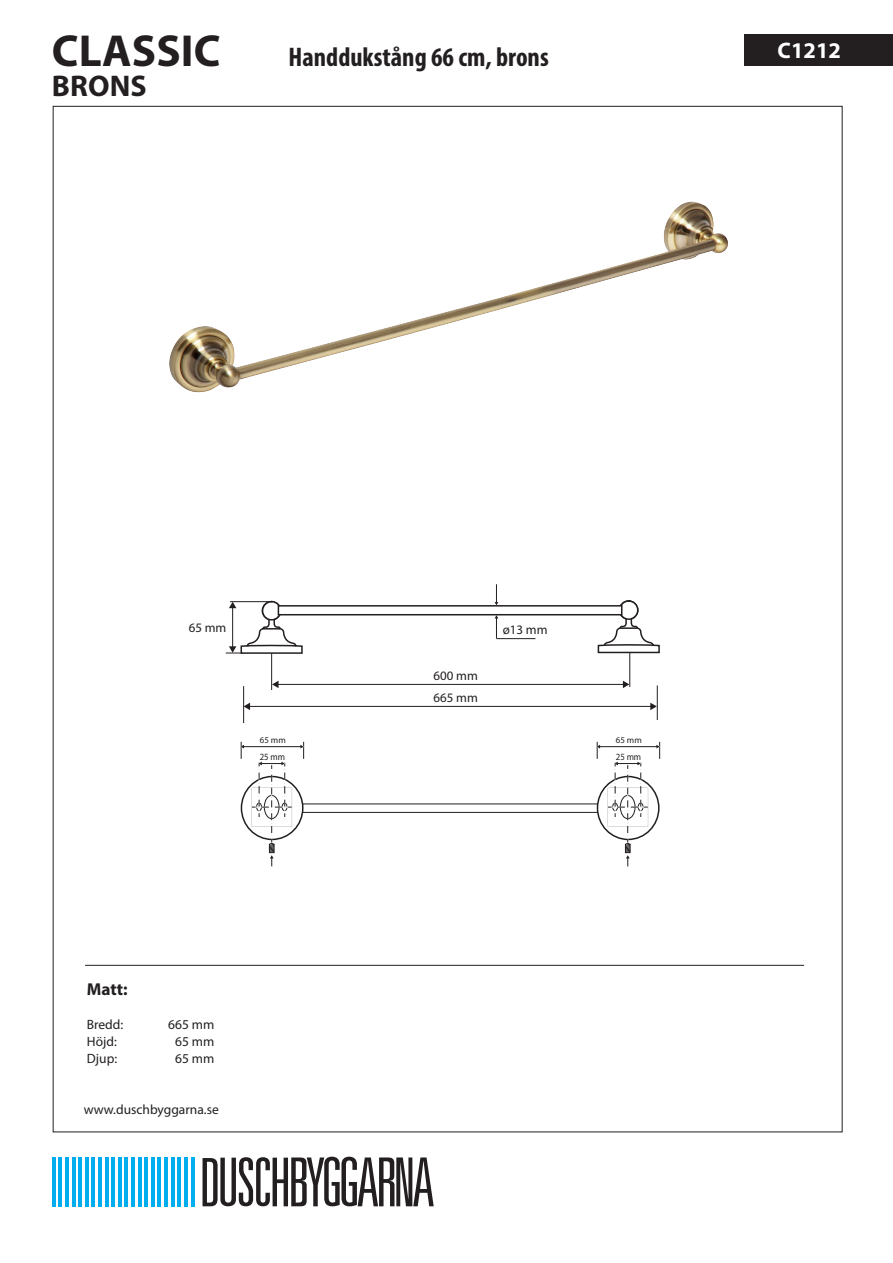
<style>
.page{position:relative;width:893px;height:1263px;background:#fff}
.page>*{position:absolute;margin:0;border:0;box-sizing:border-box;transform-origin:0 0}
.t1{font:700 45px "Myriad Pro";letter-spacing:.005em;color:#231f20}
.t2{font:700 30px "Myriad Pro";letter-spacing:.005em;color:#231f20}
.t3{font:700 condensed 27px "Myriad Pro";color:#231f20}
.t4{font:700 22.5px "Myriad Pro";color:#fff}
.t5{font:700 17.25px "Myriad Pro";color:#231f20}
.t6{font:13.5px "Myriad Pro";color:#231f20}
.t7{font:12.9px/22px "Myriad Pro";color:#231f20}
.t8{font:9.45px "Myriad Pro";color:#231f20;scale:.92 1}
.t9{font:8.85px "Myriad Pro";color:#231f20}
</style>
<div class="page">
<img style="left:169px;top:202px;width:559px;height:190px">
<svg style="left:597px;top:600px;width:63px;height:54px"></svg>
<div style="left:619px;top:601px;width:19px;height:18px;background:#fff;border-radius:50%"></div>
<div style="left:619px;top:600px;width:19px;height:20px;border:2px solid #231f20;border-radius:50%"></div>
<div style="left:278px;top:605px;width:344px;height:10px;background:#fff;border:2px solid #231f20"></div>
<hr style="left:271px;top:653px;width:1px;height:37px;background:#231f20">
<hr style="left:629px;top:652px;width:1px;height:35px;background:#231f20">
<hr style="left:277px;top:684px;width:347px;height:1px;background:#231f20">
<svg style="left:623px;top:681px;width:6px;height:7px"></svg>
<svg style="left:272px;top:681px;width:7px;height:7px"></svg>
<hr style="left:243px;top:686px;width:1px;height:37px;background:#231f20">
<hr style="left:657px;top:685px;width:1px;height:35px;background:#231f20">
<hr style="left:249px;top:706px;width:402px;height:1px;background:#231f20">
<svg style="left:650px;top:703px;width:7px;height:7px"></svg>
<svg style="left:244px;top:703px;width:6px;height:7px"></svg>
<svg style="left:495px;top:584px;width:3px;height:21px"></svg>
<svg style="left:495px;top:615px;width:3px;height:23px"></svg>
<hr style="left:497px;top:638px;width:38px;height:1px;background:#231f20">
<svg style="left:226px;top:600px;width:77px;height:55px"></svg>
<svg style="left:241px;top:776px;width:62px;height:63px"></svg>
<div style="left:241px;top:776px;width:63px;height:64px;border:2px solid #231f20;border-radius:50%"></div>
<hr style="left:243px;top:746px;width:58px;height:1px;background:#231f20">
<svg style="left:241px;top:742px;width:3px;height:17px"></svg>
<svg style="left:300px;top:742px;width:4px;height:17px"></svg>
<svg style="left:252px;top:762px;width:40px;height:104px"></svg>
<svg style="left:597px;top:776px;width:62px;height:63px"></svg>
<div style="left:597px;top:776px;width:63px;height:64px;border:2px solid #231f20;border-radius:50%"></div>
<hr style="left:599px;top:746px;width:58px;height:1px;background:#231f20">
<svg style="left:597px;top:742px;width:3px;height:17px"></svg>
<svg style="left:656px;top:742px;width:4px;height:17px"></svg>
<svg style="left:608px;top:762px;width:40px;height:104px"></svg>
<hr style="left:85px;top:965px;width:719px;height:1px;background:#231f20">
<div style="left:744px;top:34px;width:149px;height:32px;background:#231f20"></div>
<svg style="left:203px;top:1157px;width:231px;height:49px"></svg>
<hr style="left:52px;top:1157px;width:4px;height:49px;background:#00aeef">
<hr style="left:58px;top:1157px;width:4px;height:49px;background:#00aeef">
<hr style="left:65px;top:1157px;width:4px;height:49px;background:#00aeef">
<hr style="left:72px;top:1157px;width:3px;height:49px;background:#00aeef">
<hr style="left:78px;top:1157px;width:4px;height:49px;background:#00aeef">
<hr style="left:85px;top:1157px;width:4px;height:49px;background:#00aeef">
<hr style="left:92px;top:1157px;width:3px;height:49px;background:#00aeef">
<hr style="left:98px;top:1157px;width:4px;height:49px;background:#00aeef">
<hr style="left:105px;top:1157px;width:3px;height:49px;background:#00aeef">
<hr style="left:111px;top:1157px;width:4px;height:49px;background:#00aeef">
<hr style="left:118px;top:1157px;width:4px;height:49px;background:#00aeef">
<hr style="left:125px;top:1157px;width:3px;height:49px;background:#00aeef">
<hr style="left:131px;top:1157px;width:4px;height:49px;background:#00aeef">
<hr style="left:138px;top:1157px;width:3px;height:49px;background:#00aeef">
<hr style="left:144px;top:1157px;width:4px;height:49px;background:#00aeef">
<hr style="left:151px;top:1157px;width:4px;height:49px;background:#00aeef">
<hr style="left:158px;top:1157px;width:3px;height:49px;background:#00aeef">
<hr style="left:164px;top:1157px;width:4px;height:49px;background:#00aeef">
<hr style="left:171px;top:1157px;width:4px;height:49px;background:#00aeef">
<hr style="left:177px;top:1157px;width:4px;height:49px;background:#00aeef">
<hr style="left:184px;top:1157px;width:4px;height:49px;background:#00aeef">
<hr style="left:191px;top:1157px;width:3px;height:49px;background:#00aeef">
<h1 class="t1" style="left:52px;top:21px;width:170px">CLASSIC</h1>
<h2 class="t2" style="left:52px;top:66px;width:96px">BRONS</h2>
<h3 class="t3" style="left:289px;top:40px;width:262px">Handdukstång 66 cm, brons</h3>
<h3 class="t4" style="left:778px;top:36px;width:65px">C1212</h3>
<p class="t7" style="left:189px;top:616px;width:39px">65 mm</p>
<p class="t7" style="left:503px;top:619px;width:46px">ø13 mm</p>
<p class="t9" style="left:260px;top:735px;width:27px">65 mm</p>
<p class="t8" style="left:260px;top:751px;width:29px">25 mm</p>
<p class="t7" style="left:433px;top:664px;width:46px">600 mm<br>665 mm</p>
<p class="t9" style="left:616px;top:735px;width:27px">65 mm</p>
<p class="t8" style="left:616px;top:751px;width:29px">25 mm</p>
<p class="t5" style="left:87px;top:978px;width:42px">Matt:</p>
<p class="t6" style="left:87px;top:1016px;width:38px">Bredd:</p>
<p class="t6" style="left:168px;top:1016px;width:48px">665 mm</p>
<p class="t6" style="left:87px;top:1033px;width:31px">Höjd:</p>
<p class="t6" style="left:175px;top:1033px;width:41px">65 mm</p>
<p class="t6" style="left:87px;top:1050px;width:32px">Djup:</p>
<p class="t6" style="left:175px;top:1050px;width:41px">65 mm</p>
<p class="t6" style="left:84px;top:1101px;width:137px">www.duschbyggarna.se</p>
</div>
